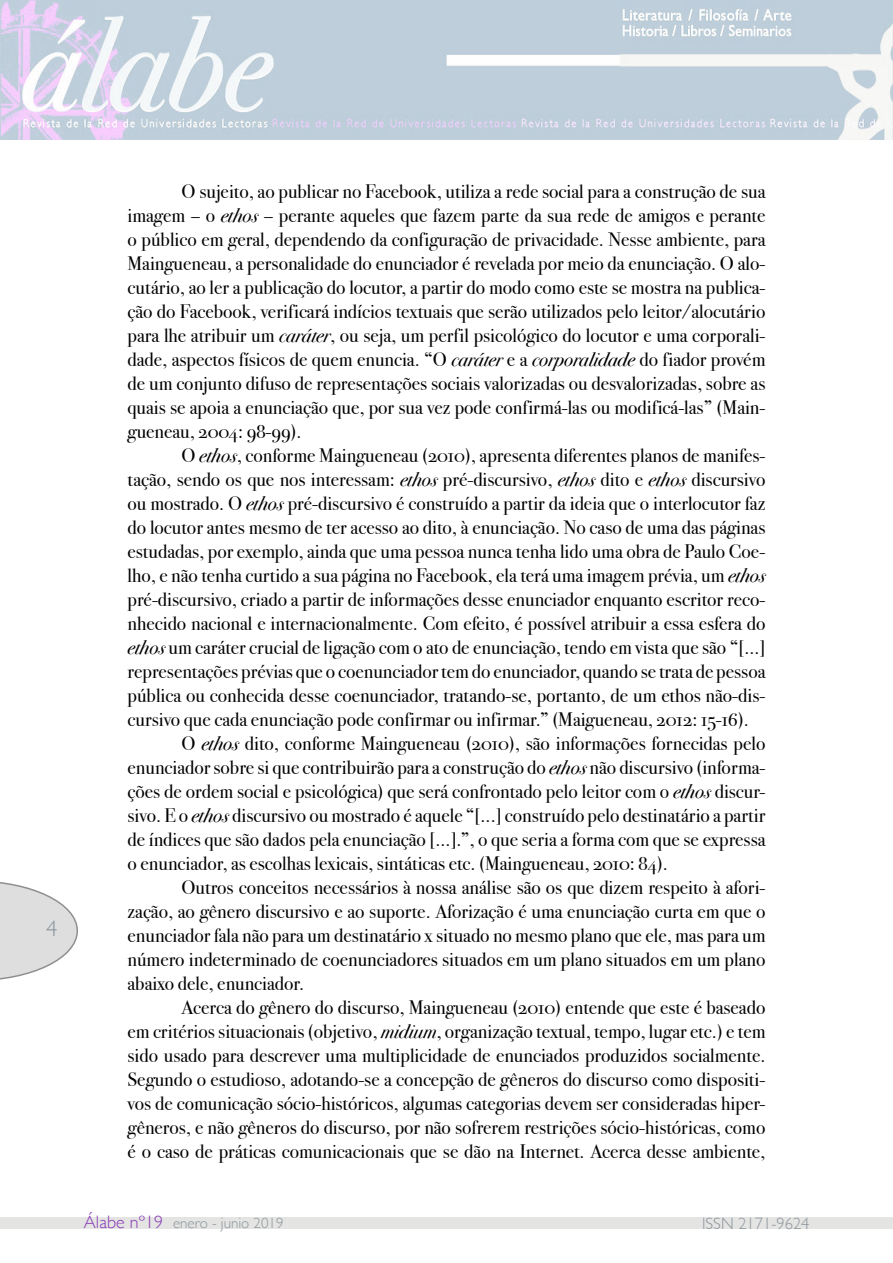
<style>
.page{position:relative;width:893px;height:1263px;background:#fff}
.page>*{position:absolute;margin:0;border:0;box-sizing:border-box;transform-origin:0 0}
.t1{font:300 22.5px "Gill Sans";color:#8a949d}
.t2{font:19.5px/24px "Bodoni Svty Two OSITCTT Book";color:#000;text-align:justify}
.t3{font:300 16.5px "Gill Sans";color:#8c959c}
.t4{font:300 15px "Gill Sans";color:#8c959c}
.s1{font-family:"Bodoni Svty Two OSITCTT Book It"}
.s2{font-size:18px;color:#893ab6}
</style>
<div class="page">
<svg style="left:0;top:882px;width:78px;height:98px"></svg>
<div style="left:0;top:1218px;width:893px;height:11px;background:#e4e4e3"></div>
<img style="left:0;top:0;width:893px;height:139px">
<p class="t1" style="left:46px;top:911px;width:13px">4</p>
<p class="t2" style="left:128px;top:179px;width:639px;text-indent:54px">O sujeito, ao publicar no Facebook, utiliza a rede social para a construção de sua imagem – o <span class="s1">ethos</span> – perante aqueles que fazem parte da sua rede de amigos e perante o público em geral, dependendo da configuração de privacidade. Nesse ambiente, para Maingueneau, a personalidade do enunciador é revelada por meio da enunciação. O alo&shy;cutário, ao ler a publicação do locutor, a partir do modo como este se mostra na publica&shy;ção do Facebook, verificará indícios textuais que serão utilizados pelo leitor/alocutário para lhe atribuir um <span class="s1">caráter</span>, ou seja, um perfil psicológico do locutor e uma corporali&shy;dade, aspectos físicos de quem enuncia. “O <span class="s1">caráter</span> e a <span class="s1">corporalidade</span> do fiador provém de um conjunto difuso de representações sociais valorizadas ou desvalorizadas, sobre as quais se apoia a enunciação que, por sua vez pode confirmá-las ou modificá-las” (Main&shy;gueneau, 2004: 98-99).</p>
<p class="t2" style="left:182px;top:443px;width:585px">O <span class="s1">ethos</span>, conforme Maingueneau (2010), apresenta diferentes planos de manifes-</p>
<p class="t2" style="left:128px;top:467px;width:639px">tação, sendo os que nos interessam: <span class="s1">ethos</span> pré-discursivo, <span class="s1">ethos</span> dito e <span class="s1">ethos</span> discursivo</p>
<p class="t2" style="left:128px;top:491px;width:639px">ou mostrado. O <span class="s1">ethos</span> pré-discursivo é construído a partir da ideia que o interlocutor faz</p>
<p class="t2" style="left:128px;top:515px;width:639px">do locutor antes mesmo de ter acesso ao dito, à enunciação. No caso de uma das páginas</p>
<p class="t2" style="left:128px;top:539px;width:639px">estudadas, por exemplo, ainda que uma pessoa nunca tenha lido uma obra de Paulo Coe-</p>
<p class="t2" style="left:128px;top:563px;width:639px">lho, e não tenha curtido a sua página no Facebook, ela terá uma imagem prévia, um <span class="s1">ethos</span></p>
<p class="t2" style="left:128px;top:587px;width:639px">pré-discursivo, criado a partir de informações desse enunciador enquanto escritor reco-</p>
<p class="t2" style="left:128px;top:611px;width:639px">nhecido nacional e internacionalmente. Com efeito, é possível atribuir a essa esfera do</p>
<p class="t2" style="left:128px;top:635px;width:639px"><span class="s1">ethos</span> um caráter crucial de ligação com o ato de enunciação, tendo em vista que são “[...]</p>
<p class="t2" style="left:128px;top:659px;width:639px">representações prévias que o coenunciador tem do enunciador, quando se trata de pessoa</p>
<p class="t2" style="left:128px;top:683px;width:639px">pública ou conhecida desse coenunciador, tratando-se, portanto, de um ethos não-dis-</p>
<p class="t2" style="left:128px;top:707px;width:623px">cursivo que cada enunciação pode confirmar ou infirmar.” (Maigueneau, 2012: 15-16).</p>
<p class="t2" style="left:182px;top:731px;width:585px">O <span class="s1">ethos</span> dito, conforme Maingueneau (2010), são informações fornecidas pelo</p>
<p class="t2" style="left:128px;top:755px;width:639px">enunciador sobre si que contribuirão para a construção do <span class="s1">ethos</span> não discursivo (informa-</p>
<p class="t2" style="left:128px;top:779px;width:639px">ções de ordem social e psicológica) que será confrontado pelo leitor com o <span class="s1">ethos</span> discur-</p>
<p class="t2" style="left:128px;top:803px;width:639px">sivo. E o <span class="s1">ethos</span> discursivo ou mostrado é aquele “[...] construído pelo destinatário a partir</p>
<p class="t2" style="left:128px;top:827px;width:639px">de índices que são dados pela enunciação [...].”, o que seria a forma com que se expressa</p>
<p class="t2" style="left:128px;top:851px;width:542px">o enunciador, as escolhas lexicais, sintáticas etc. (Maingueneau, 2010: 84).</p>
<p class="t2" style="left:182px;top:875px;width:585px">Outros conceitos necessários à nossa análise são os que dizem respeito à afori-</p>
<p class="t2" style="left:128px;top:899px;width:639px">zação, ao gênero discursivo e ao suporte. Aforização é uma enunciação curta em que o</p>
<p class="t2" style="left:128px;top:924px;width:639px">enunciador fala não para um destinatário x situado no mesmo plano que ele, mas para um</p>
<p class="t2" style="left:128px;top:948px;width:639px">número indeterminado de coenunciadores situados em um plano situados em um plano</p>
<p class="t2" style="left:128px;top:972px;width:178px">abaixo dele, enunciador.</p>
<p class="t2" style="left:182px;top:996px;width:585px">Acerca do gênero do discurso, Maingueneau (2010) entende que este é baseado</p>
<p class="t2" style="left:128px;top:1020px;width:639px">em critérios situacionais (objetivo, <span class="s1">midium</span>, organização textual, tempo, lugar etc.) e tem</p>
<p class="t2" style="left:128px;top:1044px;width:639px">sido usado para descrever uma multiplicidade de enunciados produzidos socialmente.</p>
<p class="t2" style="left:128px;top:1068px;width:639px">Segundo o estudioso, adotando-se a concepção de gêneros do discurso como dispositi-</p>
<p class="t2" style="left:128px;top:1092px;width:639px">vos de comunicação sócio-históricos, algumas categorias devem ser consideradas hiper-</p>
<p class="t2" style="left:128px;top:1116px;width:639px">gêneros, e não gêneros do discurso, por não sofrerem restrições sócio-históricas, como</p>
<p class="t2" style="left:128px;top:1140px;width:639px">é o caso de práticas comunicacionais que se dão na Internet. Acerca desse ambiente,</p>
<p class="t4" style="left:84px;top:1211px;width:201px"><span class="s2">Álabe nº19</span> enero - junio 2019</p>
<p class="t3" style="left:702px;top:1211px;width:109px">ISSN 2171-9624</p>
</div>
